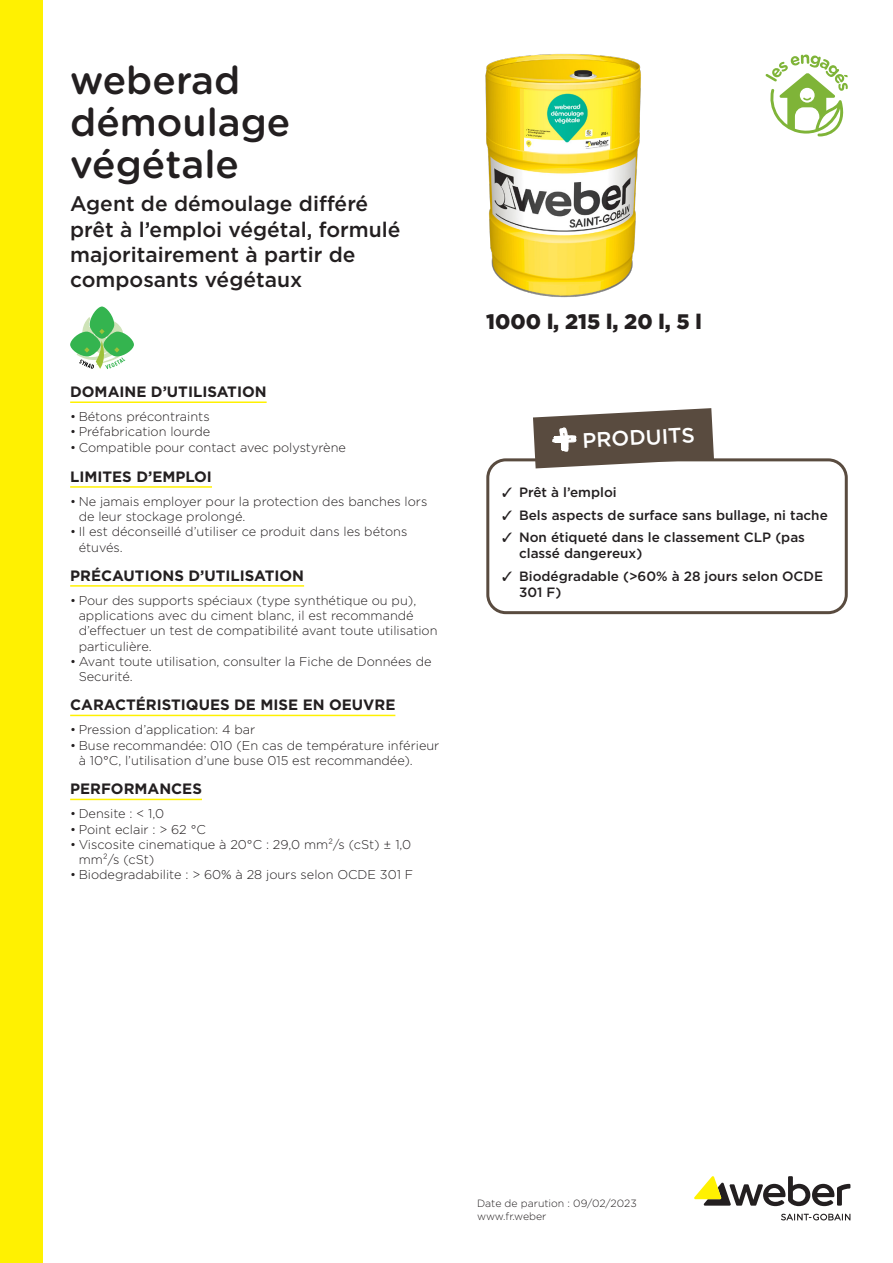
<style>
.page{position:relative;width:893px;height:1263px;background:#fff}
.page>*{position:absolute;margin:0;border:0;box-sizing:border-box;transform-origin:0 0}
.Product_Name{font:500 39px/42px "Gotham Rounded";color:#231f20}
.Fonction_produit{font:500 21px/25.2px "Gotham";color:#231f20}
.Weight{font:900 21px "Gotham";color:#231f20}
.les{font:500 21px "Gotham";color:#fff}
.Longname{font:700 15px "Gotham";color:#231f20}
.t1{font:500 13.5px/16.2px "Gotham";color:#231f20}
.t2{font:300 12.75px/15.3px "Gotham";color:#231f20}
.t3{font:300 10.5px/12.6px "Gotham";color:#231f20}
</style>
<div class="page">
<svg style="left:781px;top:1214px;width:69px;height:6px"></svg>
<svg style="left:694px;top:1176px;width:156px;height:30px"></svg>
<div style="left:0;top:0;width:43px;height:1263px;background:#fff101"></div>
<img style="left:485px;top:54px;width:156px;height:244px">
<div style="left:486px;top:458px;width:362px;height:156px;border:3px solid #594b3f;border-radius:18px"></div>
<svg style="left:533px;top:408px;width:181px;height:60px"></svg>
<svg style="left:70px;top:306px;width:64px;height:63px"></svg>
<hr style="left:70px;top:401px;width:197px;height:2px;background:#fff101">
<hr style="left:70px;top:486px;width:142px;height:2px;background:#fff101">
<hr style="left:70px;top:585px;width:234px;height:2px;background:#fff101">
<hr style="left:70px;top:715px;width:325px;height:1px;background:#fff101">
<hr style="left:70px;top:799px;width:132px;height:1px;background:#fff101">
<svg style="left:766px;top:54px;width:82px;height:82px"></svg>
<p class="Product_Name" style="left:70px;top:57px;width:222px">weberad démoulage végétale</p>
<p class="Fonction_produit" style="left:70px;top:191px;width:332px">Agent de démoulage différé prêt à l’emploi végétal, formulé majoritairement à partir de composants végétaux</p>
<p class="Longname" style="left:70px;top:382px;width:198px">DOMAINE D’UTILISATION</p>
<p class="t2" style="left:70px;top:408px;width:141px">• Bétons précontraints</p>
<p class="t2" style="left:70px;top:424px;width:142px">• Préfabrication lourde</p>
<p class="t2" style="left:70px;top:439px;width:277px">• Compatible pour contact avec polystyrène</p>
<p class="Longname" style="left:70px;top:467px;width:143px">LIMITES D’EMPLOI</p>
<p class="t2" style="left:79px;top:493px;width:350px;text-indent:-9px">• Ne jamais employer pour la protection des banches lors de leur stockage prolongé.</p>
<p class="t2" style="left:79px;top:524px;width:330px;text-indent:-9px">• Il est déconseillé d’utiliser ce produit dans les bétons étuvés.</p>
<p class="Longname" style="left:70px;top:566px;width:235px">PRÉCAUTIONS D’UTILISATION</p>
<p class="t2" style="left:79px;top:592px;width:360px;text-indent:-9px">• Pour des supports spéciaux (type synthétique ou pu), applications avec du ciment blanc, il est recommandé d’effectuer un test de compatibilité avant toute utilisation particulière.</p>
<p class="t2" style="left:79px;top:653px;width:354px;text-indent:-9px">• Avant toute utilisation, consulter la Fiche de Données de<br>Securité.</p>
<p class="Longname" style="left:70px;top:695px;width:327px">CARACTÉRISTIQUES DE MISE EN OEUVRE</p>
<p class="t2" style="left:70px;top:722px;width:187px">• Pression d’application: 4 bar</p>
<p class="t2" style="left:79px;top:737px;width:362px;text-indent:-9px">• Buse recommandée: 010 (En cas de température inférieur à 10°C, l’utilisation d’une buse 015 est recommandée).</p>
<p class="Longname" style="left:70px;top:779px;width:133px">PERFORMANCES</p>
<p class="t2" style="left:70px;top:806px;width:96px">• Densite : &lt; 1,0</p>
<p class="t2" style="left:70px;top:821px;width:137px">• Point eclair : &gt; 62 °C</p>
<p class="t2" style="left:79px;top:836px;width:334px;text-indent:-9px">• Viscosite cinematique à 20°C : 29,0 mm²/s (cSt) ± 1,0 mm²/s (cSt)</p>
<p class="t2" style="left:70px;top:867px;width:345px">• Biodegradabilite : &gt; 60% à 28 jours selon OCDE 301 F</p>
<p class="Weight" style="left:486px;top:307px;width:217px">1000 l, 215 l, 20 l, 5 l</p>
<p class="les" style="left:582px;top:427px;width:114px;rotate:-3deg">PRODUITS</p>
<p class="t1" style="left:519px;top:484px;width:99px">Prêt à l’emploi</p>
<p class="t1" style="left:519px;top:506px;width:310px">Bels aspects de surface sans bullage, ni tache</p>
<p class="t1" style="left:519px;top:529px;width:287px">Non étiqueté dans le classement CLP (pas classé dangereux)</p>
<p class="t1" style="left:519px;top:568px;width:306px">Biodégradable (&gt;60% à 28 jours selon OCDE<br>301 F)</p>
<p class="t3" style="left:477px;top:1197px;width:161px">Date de parution : 09/02/2023 www.fr.weber</p>
</div>
